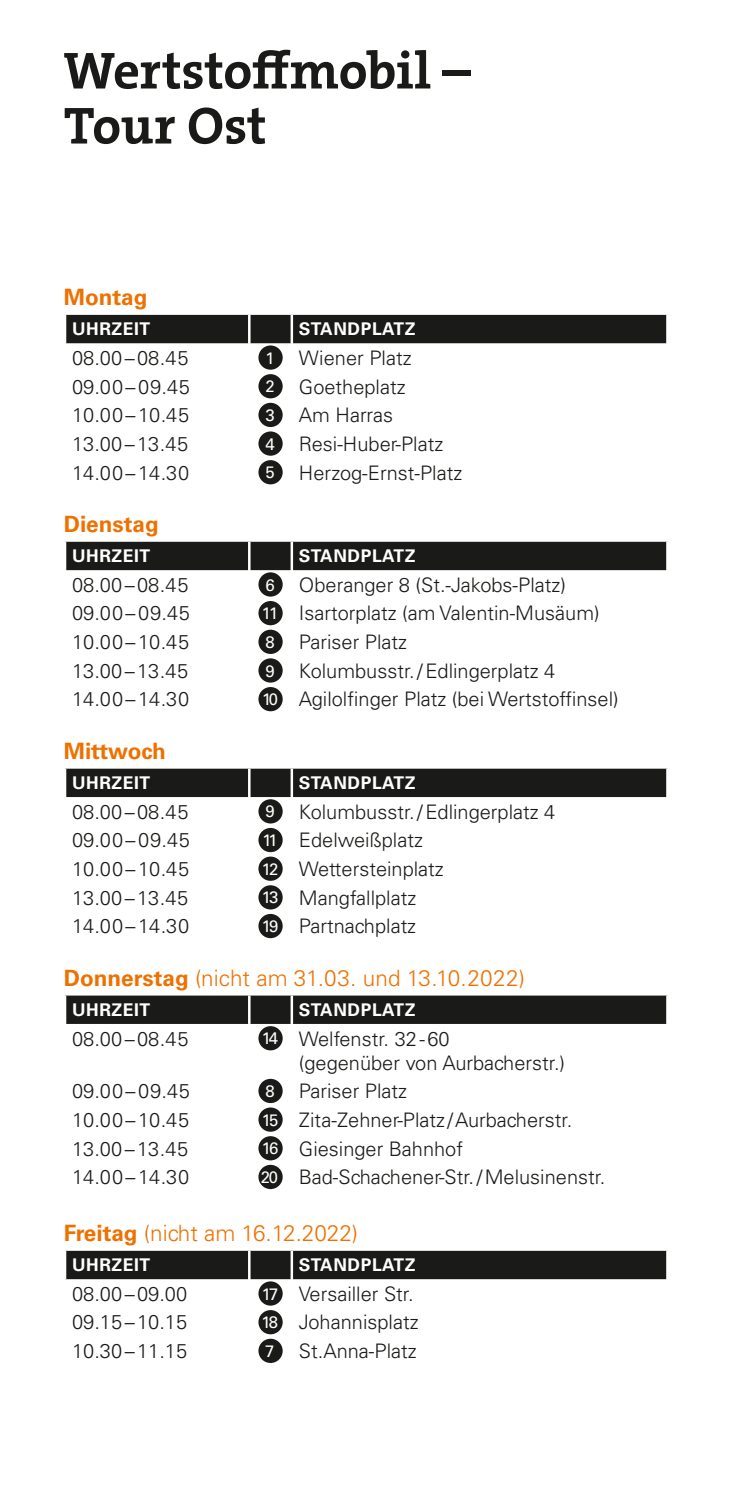
<style>
.page{position:relative;width:730px;height:1489px;background:#fff}
.page>*{position:absolute;margin:0;border:0;box-sizing:border-box;transform-origin:0 0}
.AWM___Innen___Headli{font:52.5px/55px "The Serif HP7 Bld";letter-spacing:-.005em;color:#1a1a18}
.AWM___Innen___Copy{font:300 22.5px "Univers LT Std";color:#ee7100}
.AWM___Innen___Copy-2{font:700 22.5px "Univers LT Std";color:#ee7100}
.AWM___Tabelle_Copy{font:300 20px "Univers LT Std";color:#1a1a18}
.AWM___Tabelle___Kopf{font:700 17.5px "Univers LT Std";letter-spacing:.03em;color:#fff}
.AWM___Tabelle_Copy-2{font:16.75px "Univers LT Std";letter-spacing:-.115em;color:#fff}
.AWM___Tabelle_Copy-3{font:16.75px "Univers LT Std";color:#fff}
.s1{font-weight:700}
</style>
<div class="page">
<div style="left:66px;top:315px;width:600px;height:28px;background:#1a1a18"></div>
<hr style="left:248px;top:315px;width:3px;height:28px;background:#fff">
<hr style="left:291px;top:315px;width:2px;height:28px;background:#fff">
<div style="left:258px;top:345px;width:25px;height:25px;background:#1a1a18;border-radius:50%"></div>
<div style="left:258px;top:374px;width:25px;height:24px;background:#1a1a18;border-radius:50%"></div>
<div style="left:258px;top:403px;width:25px;height:24px;background:#1a1a18;border-radius:50%"></div>
<div style="left:258px;top:431px;width:25px;height:24px;background:#1a1a18;border-radius:50%"></div>
<div style="left:258px;top:460px;width:25px;height:24px;background:#1a1a18;border-radius:50%"></div>
<div style="left:66px;top:541px;width:600px;height:29px;background:#1a1a18"></div>
<hr style="left:248px;top:541px;width:3px;height:29px;background:#fff">
<hr style="left:291px;top:541px;width:2px;height:29px;background:#fff">
<div style="left:258px;top:572px;width:25px;height:24px;background:#1a1a18;border-radius:50%"></div>
<div style="left:258px;top:601px;width:25px;height:24px;background:#1a1a18;border-radius:50%"></div>
<div style="left:258px;top:629px;width:25px;height:25px;background:#1a1a18;border-radius:50%"></div>
<div style="left:258px;top:658px;width:25px;height:24px;background:#1a1a18;border-radius:50%"></div>
<div style="left:258px;top:687px;width:25px;height:24px;background:#1a1a18;border-radius:50%"></div>
<div style="left:66px;top:768px;width:600px;height:29px;background:#1a1a18"></div>
<hr style="left:248px;top:768px;width:3px;height:29px;background:#fff">
<hr style="left:291px;top:768px;width:2px;height:29px;background:#fff">
<div style="left:258px;top:799px;width:25px;height:24px;background:#1a1a18;border-radius:50%"></div>
<div style="left:258px;top:827px;width:25px;height:25px;background:#1a1a18;border-radius:50%"></div>
<div style="left:258px;top:856px;width:25px;height:24px;background:#1a1a18;border-radius:50%"></div>
<div style="left:258px;top:885px;width:25px;height:24px;background:#1a1a18;border-radius:50%"></div>
<div style="left:258px;top:913px;width:25px;height:25px;background:#1a1a18;border-radius:50%"></div>
<div style="left:66px;top:995px;width:600px;height:28px;background:#1a1a18"></div>
<hr style="left:248px;top:995px;width:3px;height:28px;background:#fff">
<hr style="left:291px;top:995px;width:2px;height:28px;background:#fff">
<div style="left:258px;top:1026px;width:25px;height:24px;background:#1a1a18;border-radius:50%"></div>
<div style="left:258px;top:1078px;width:25px;height:24px;background:#1a1a18;border-radius:50%"></div>
<div style="left:258px;top:1107px;width:25px;height:24px;background:#1a1a18;border-radius:50%"></div>
<div style="left:258px;top:1136px;width:25px;height:24px;background:#1a1a18;border-radius:50%"></div>
<div style="left:258px;top:1164px;width:25px;height:24px;background:#1a1a18;border-radius:50%"></div>
<div style="left:66px;top:1250px;width:600px;height:29px;background:#1a1a18"></div>
<hr style="left:248px;top:1250px;width:3px;height:29px;background:#fff">
<hr style="left:291px;top:1250px;width:2px;height:29px;background:#fff">
<div style="left:258px;top:1281px;width:25px;height:24px;background:#1a1a18;border-radius:50%"></div>
<div style="left:258px;top:1309px;width:25px;height:25px;background:#1a1a18;border-radius:50%"></div>
<div style="left:258px;top:1338px;width:25px;height:24px;background:#1a1a18;border-radius:50%"></div>
<p class="AWM___Innen___Headli" style="left:64px;top:43px;width:409px">Wertstoffmobil –<br>Tour Ost</p>
<p class="AWM___Innen___Copy-2" style="left:64px;top:284px;width:85px">Montag</p>
<p class="AWM___Tabelle___Kopf" style="left:72px;top:319px;width:80px">UHRZEIT</p>
<p class="AWM___Tabelle___Kopf" style="left:299px;top:319px;width:118px">STANDPLATZ</p>
<p class="AWM___Tabelle_Copy" style="left:72px;top:345px;width:118px">08.00–08.45</p>
<p class="AWM___Tabelle_Copy-2" style="left:265px;top:348px;width:11px">1</p>
<p class="AWM___Tabelle_Copy" style="left:299px;top:345px;width:114px">Wiener Platz</p>
<p class="AWM___Tabelle_Copy" style="left:72px;top:374px;width:119px">09.00–09.45</p>
<p class="AWM___Tabelle_Copy-3" style="left:265px;top:376px;width:11px">2</p>
<p class="AWM___Tabelle_Copy" style="left:299px;top:374px;width:108px">Goetheplatz</p>
<p class="AWM___Tabelle_Copy" style="left:72px;top:403px;width:119px">10.00–10.45</p>
<p class="AWM___Tabelle_Copy-2" style="left:265px;top:405px;width:11px">3</p>
<p class="AWM___Tabelle_Copy" style="left:299px;top:403px;width:96px">Am Harras</p>
<p class="AWM___Tabelle_Copy" style="left:72px;top:431px;width:118px">13.00–13.45</p>
<p class="AWM___Tabelle_Copy-2" style="left:265px;top:434px;width:11px">4</p>
<p class="AWM___Tabelle_Copy" style="left:299px;top:431px;width:146px">Resi-Huber-Platz</p>
<p class="AWM___Tabelle_Copy" style="left:72px;top:460px;width:119px">14.00–14.30</p>
<p class="AWM___Tabelle_Copy-2" style="left:265px;top:462px;width:11px">5</p>
<p class="AWM___Tabelle_Copy" style="left:299px;top:460px;width:165px">Herzog-Ernst-Platz</p>
<p class="AWM___Innen___Copy-2" style="left:64px;top:510px;width:97px">Dienstag</p>
<p class="AWM___Tabelle___Kopf" style="left:72px;top:546px;width:80px">UHRZEIT</p>
<p class="AWM___Tabelle___Kopf" style="left:299px;top:546px;width:118px">STANDPLATZ</p>
<p class="AWM___Tabelle_Copy" style="left:72px;top:572px;width:118px">08.00–08.45</p>
<p class="AWM___Tabelle_Copy-2" style="left:265px;top:574px;width:11px">6</p>
<p class="AWM___Tabelle_Copy" style="left:299px;top:572px;width:269px">Oberanger 8 (St.-Jakobs-Platz)</p>
<p class="AWM___Tabelle_Copy" style="left:72px;top:601px;width:119px">09.00–09.45</p>
<p class="AWM___Tabelle_Copy-2" style="left:262px;top:603px;width:18px">11</p>
<p class="AWM___Tabelle_Copy" style="left:299px;top:601px;width:302px">Isartorplatz (am Valentin-Musäum)</p>
<p class="AWM___Tabelle_Copy" style="left:72px;top:630px;width:119px">10.00–10.45</p>
<p class="AWM___Tabelle_Copy-2" style="left:265px;top:632px;width:11px">8</p>
<p class="AWM___Tabelle_Copy" style="left:299px;top:630px;width:110px">Pariser Platz</p>
<p class="AWM___Tabelle_Copy" style="left:72px;top:658px;width:118px">13.00–13.45</p>
<p class="AWM___Tabelle_Copy-2" style="left:265px;top:660px;width:11px">9</p>
<p class="AWM___Tabelle_Copy" style="left:299px;top:658px;width:258px">Kolumbusstr./Edlingerplatz 4</p>
<p class="AWM___Tabelle_Copy" style="left:72px;top:687px;width:119px">14.00–14.30</p>
<p class="AWM___Tabelle_Copy-2" style="left:262px;top:689px;width:17px">10</p>
<p class="AWM___Tabelle_Copy" style="left:299px;top:687px;width:321px">Agilolfinger Platz (bei Wertstoffinsel)</p>
<p class="AWM___Innen___Copy-2" style="left:64px;top:737px;width:104px">Mittwoch</p>
<p class="AWM___Tabelle___Kopf" style="left:72px;top:772px;width:80px">UHRZEIT</p>
<p class="AWM___Tabelle___Kopf" style="left:299px;top:772px;width:118px">STANDPLATZ</p>
<p class="AWM___Tabelle_Copy" style="left:72px;top:799px;width:118px">08.00–08.45</p>
<p class="AWM___Tabelle_Copy-2" style="left:265px;top:801px;width:11px">9</p>
<p class="AWM___Tabelle_Copy" style="left:299px;top:799px;width:258px">Kolumbusstr./Edlingerplatz 4</p>
<p class="AWM___Tabelle_Copy" style="left:72px;top:828px;width:119px">09.00–09.45</p>
<p class="AWM___Tabelle_Copy-2" style="left:262px;top:830px;width:17px">11</p>
<p class="AWM___Tabelle_Copy" style="left:299px;top:828px;width:126px">Edelweißplatz</p>
<p class="AWM___Tabelle_Copy" style="left:72px;top:856px;width:119px">10.00–10.45</p>
<p class="AWM___Tabelle_Copy-2" style="left:262px;top:858px;width:18px">12</p>
<p class="AWM___Tabelle_Copy" style="left:299px;top:856px;width:146px">Wettersteinplatz</p>
<p class="AWM___Tabelle_Copy" style="left:72px;top:885px;width:118px">13.00–13.45</p>
<p class="AWM___Tabelle_Copy-2" style="left:262px;top:887px;width:18px">13</p>
<p class="AWM___Tabelle_Copy" style="left:299px;top:885px;width:119px">Mangfallplatz</p>
<p class="AWM___Tabelle_Copy" style="left:72px;top:914px;width:119px">14.00–14.30</p>
<p class="AWM___Tabelle_Copy-2" style="left:262px;top:916px;width:18px">19</p>
<p class="AWM___Tabelle_Copy" style="left:299px;top:914px;width:119px">Partnachplatz</p>
<p class="AWM___Innen___Copy" style="left:64px;top:964px;width:463px"><span class="s1">Donnerstag</span> (nicht am 31.03. und 13.10.2022)</p>
<p class="AWM___Tabelle___Kopf" style="left:72px;top:999px;width:80px">UHRZEIT</p>
<p class="AWM___Tabelle___Kopf" style="left:299px;top:999px;width:118px">STANDPLATZ</p>
<p class="AWM___Tabelle_Copy" style="left:72px;top:1026px;width:118px">08.00–08.45</p>
<p class="AWM___Tabelle_Copy-2" style="left:262px;top:1028px;width:18px">14</p>
<p class="AWM___Tabelle_Copy" style="left:299px;top:1026px;width:152px">Welfenstr. 32-60</p>
<p class="AWM___Tabelle_Copy" style="left:299px;top:1050px;width:268px">(gegenüber von Aurbacherstr.)</p>
<p class="AWM___Tabelle_Copy" style="left:72px;top:1078px;width:119px">09.00–09.45</p>
<p class="AWM___Tabelle_Copy-2" style="left:265px;top:1081px;width:11px">8</p>
<p class="AWM___Tabelle_Copy" style="left:299px;top:1078px;width:110px">Pariser Platz</p>
<p class="AWM___Tabelle_Copy" style="left:72px;top:1107px;width:119px">10.00–10.45</p>
<p class="AWM___Tabelle_Copy-2" style="left:262px;top:1109px;width:18px">15</p>
<p class="AWM___Tabelle_Copy" style="left:299px;top:1107px;width:275px">Zita-Zehner-Platz /Aurbacherstr.</p>
<p class="AWM___Tabelle_Copy" style="left:72px;top:1136px;width:118px">13.00–13.45</p>
<p class="AWM___Tabelle_Copy-2" style="left:262px;top:1138px;width:18px">16</p>
<p class="AWM___Tabelle_Copy" style="left:299px;top:1136px;width:166px">Giesinger Bahnhof</p>
<p class="AWM___Tabelle_Copy" style="left:72px;top:1164px;width:119px">14.00–14.30</p>
<p class="AWM___Tabelle_Copy-2" style="left:261px;top:1167px;width:19px">20</p>
<p class="AWM___Tabelle_Copy" style="left:299px;top:1164px;width:308px">Bad-Schachener-Str./Melusinenstr.</p>
<p class="AWM___Innen___Copy" style="left:64px;top:1219px;width:296px"><span class="s1">Freitag</span> (nicht am 16.12.2022)</p>
<p class="AWM___Tabelle___Kopf" style="left:72px;top:1254px;width:80px">UHRZEIT</p>
<p class="AWM___Tabelle___Kopf" style="left:299px;top:1254px;width:118px">STANDPLATZ</p>
<p class="AWM___Tabelle_Copy" style="left:72px;top:1281px;width:117px">08.00–09.00</p>
<p class="AWM___Tabelle_Copy-2" style="left:262px;top:1283px;width:18px">17</p>
<p class="AWM___Tabelle_Copy" style="left:299px;top:1281px;width:116px">Versailler Str.</p>
<p class="AWM___Tabelle_Copy" style="left:72px;top:1310px;width:117px">09.15–10.15</p>
<p class="AWM___Tabelle_Copy-2" style="left:261px;top:1312px;width:18px">18</p>
<p class="AWM___Tabelle_Copy" style="left:299px;top:1310px;width:121px">Johannisplatz</p>
<p class="AWM___Tabelle_Copy" style="left:72px;top:1338px;width:117px">10.30–11.15</p>
<p class="AWM___Tabelle_Copy-2" style="left:265px;top:1340px;width:11px">7</p>
<p class="AWM___Tabelle_Copy" style="left:299px;top:1338px;width:119px">St.Anna-Platz</p>
</div>
